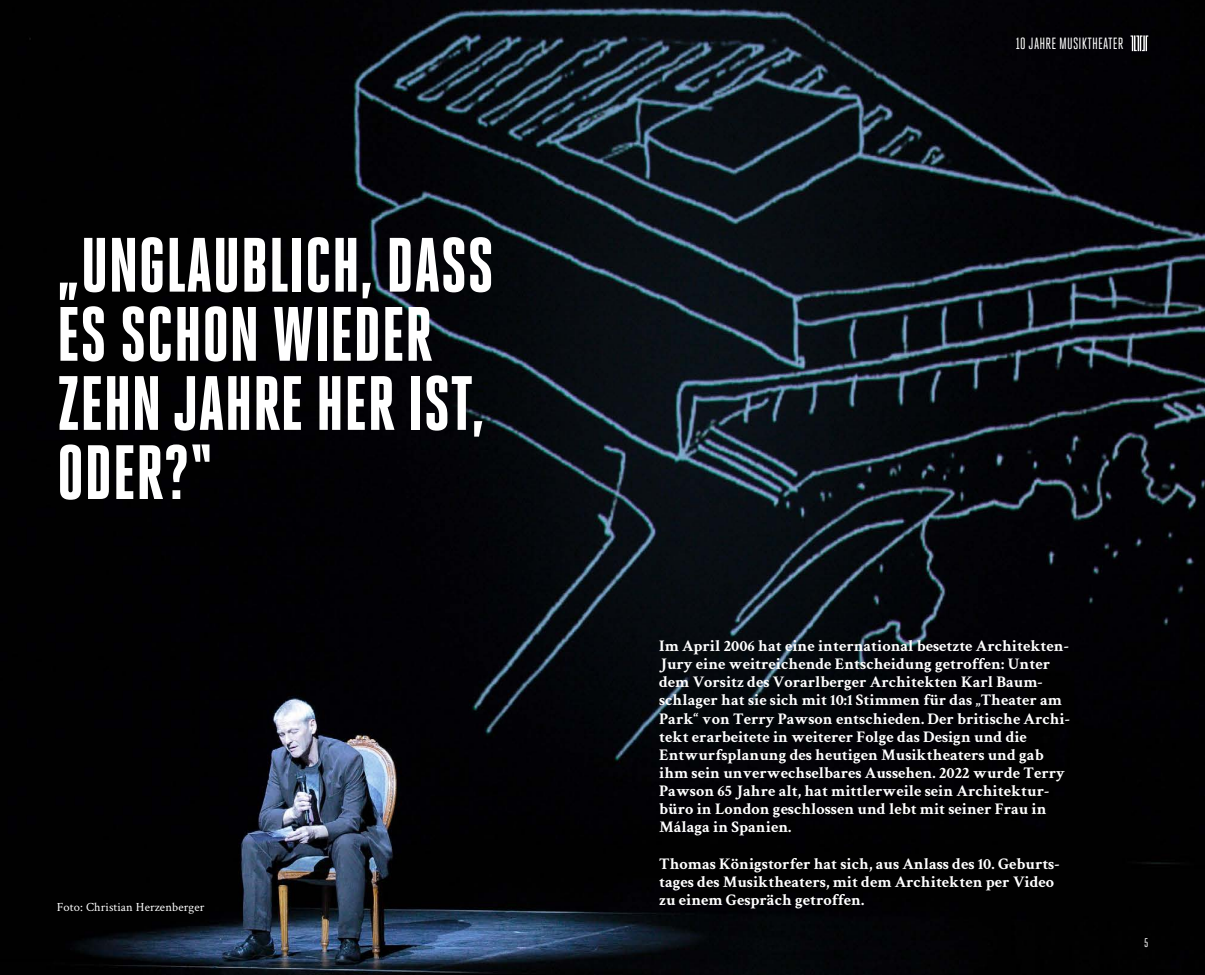
<style>
.page{position:relative;width:1205px;height:975px;background:#fff}
.page>*{position:absolute;margin:0;border:0;box-sizing:border-box;transform-origin:0 0}
.FOYER5_HEADLINE{font:800 76.75px/69.1px "Heroic Condensed";color:#fff}
.FOYER5_INTRO{font:700 16.25px/18.1px "Crimson Text";color:#fff}
.t1{font:16.25px "Heroic Condensed";letter-spacing:.01em;color:#fff}
.FOYER5_FLIESSTEXT{font:12.5px "Crimson Text";letter-spacing:.01em;color:#fff}
.t2{font:12.5px "Heroic Condensed";color:#fff}
</style>
<div class="page">
<img style="left:0;top:0;width:1205px;height:974px">
<svg style="left:1130px;top:35px;width:18px;height:16px"></svg>
<p class="FOYER5_HEADLINE" style="left:57px;top:231px;width:439px">„UNGLAUBLICH, DASS<br>ES SCHON WIEDER<br>ZEHN JAHRE HER IST,<br>ODER?“</p>
<p class="FOYER5_FLIESSTEXT" style="left:57px;top:898px;width:149px">Foto: Christian Herzenberger</p>
<p class="t1" style="left:1016px;top:35px;width:109px">10 JAHRE MUSIKTHEATER</p>
<p class="FOYER5_INTRO" style="left:659px;top:636px;width:412px">Im April 2006 hat eine international besetzte Architekten-Jury eine weitreichende Entscheidung getroffen: Unter dem Vorsitz des Vorarlberger Architekten Karl Baum&shy;schlager hat sie sich mit 10:1 Stimmen für das „Theater am Park“ von Terry Pawson entschieden. Der britische Archi&shy;tekt erarbeitete in weiterer Folge das Design und die Entwurfsplanung des heutigen Musiktheaters und gab ihm sein unverwechselbares Aussehen. 2022 wurde Terry Pawson 65 Jahre alt, hat mittlerweile sein Architektur&shy;büro in London geschlossen und lebt mit seiner Frau in Málaga in Spanien.</p>
<p class="FOYER5_INTRO" style="left:659px;top:853px;width:402px">Thomas Königstorfer hat sich, aus Anlass des 10. Geburts&shy;tages des Musiktheaters, mit dem Architekten per Video zu einem Gespräch getroffen.</p>
<p class="t2" style="left:1144px;top:935px;width:6px">5</p>
</div>
